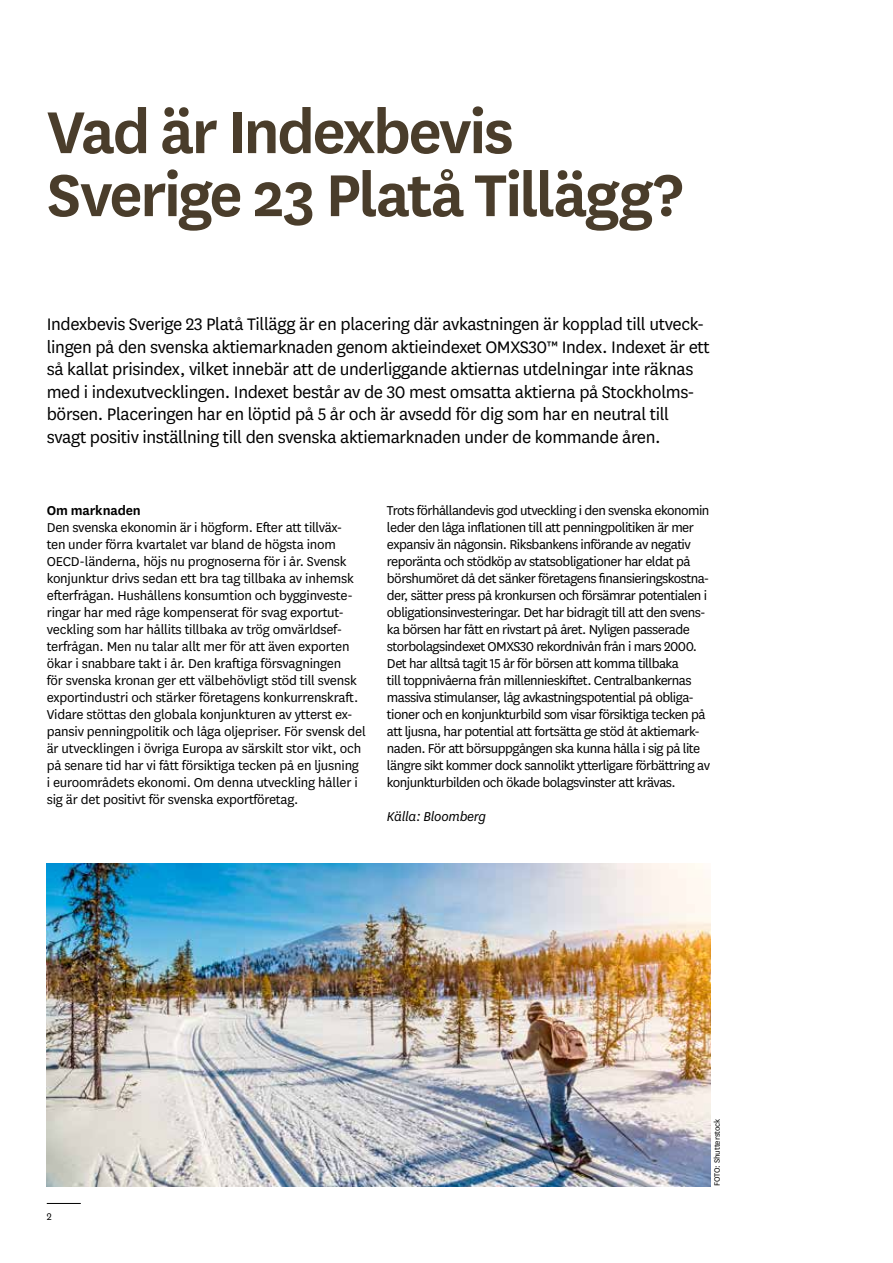
<style>
.page{position:relative;width:893px;height:1263px;background:#fff}
.page>*{position:absolute;margin:0;border:0;box-sizing:border-box;transform-origin:0 0}
.t1{font:600 69px/63px "Skandia Sans";letter-spacing:-.04em;color:#4a3d2b}
.t2{font:19.5px/22.5px "Skandia Sans";letter-spacing:-.02em;color:#000}
.t3{font:15px/17px "Skandia Sans";letter-spacing:-.035em;color:#000}
.t4{font:15px/17px "Skandia Sans";letter-spacing:-.015em;color:#000}
.t5{font:italic 15px "Skandia Sans";letter-spacing:-.015em;color:#000}
.t6{font:600 15px "Skandia Sans";letter-spacing:-.01em;color:#000}
.t7{font:11.25px "Skandia Sans";color:#000}
.t8{font:9px "Skandia Sans";letter-spacing:-.005em;color:#000}
</style>
<div class="page">
<hr style="left:47px;top:1203px;width:34px;height:1px;background:#000">
<img style="left:47px;top:863px;width:663px;height:323px">
<h1 class="t1" style="left:47px;top:96px;width:638px">Vad är Indexbevis<br>Sverige 23 Platå Tillägg?</h1>
<p class="t2" style="left:47px;top:312px;width:664px">Indexbevis Sverige 23 Platå Tillägg är en placering där avkastningen är kopplad till utveck&shy;lingen på den svenska aktiemarknaden genom aktieindexet OMXS30™ Index. Indexet är ett så kallat prisindex, vilket innebär att de underliggande aktiernas utdelningar inte räknas med i indexutvecklingen. Indexet består av de 30 mest omsatta aktierna på Stockholms&shy;börsen. Placeringen har en löptid på 5 år och är avsedd för dig som har en neutral till svagt positiv inställning till den svenska aktiemarknaden under de kommande åren.</p>
<p class="t6" style="left:47px;top:500px;width:95px">Om marknaden</p>
<p class="t4" style="left:47px;top:518px;width:321px">Den svenska ekonomin är i högform. Efter att tillväx-<br>ten under förra kvartalet var bland de högsta inom OECD-länderna, höjs nu prognoserna för i år. Svensk konjunktur drivs sedan ett bra tag tillbaka av inhemsk efterfrågan. Hushållens konsumtion och bygginveste&shy;ringar har med råge kompenserat för svag exportut&shy;veckling som har hållits tillbaka av trög omvärldsef&shy;terfrågan. Men nu talar allt mer för att även exporten ökar i snabbare takt i år. Den kraftiga försvagningen<br>för svenska kronan ger ett välbehövligt stöd till svensk exportindustri och stärker företagens konkurrenskraft.<br>Vidare stöttas den globala konjunkturen av ytterst ex&shy;pansiv penningpolitik och låga oljepriser. För svensk del är utvecklingen i övriga Europa av särskilt stor vikt, och på senare tid har vi fått försiktiga tecken på en ljusning i euroområdets ekonomi. Om denna utveckling håller i sig är det positivt för svenska exportföretag.</p>
<p class="t3" style="left:387px;top:501px;width:325px">Trots förhållandevis god utveckling i den svenska ekonomin leder den låga inflationen till att penningpolitiken är mer expansiv än någonsin. Riksbankens införande av negativ reporänta och stödköp av statsobligationer har eldat på börshumöret då det sänker företagens finansieringskostna&shy;der, sätter press på kronkursen och försämrar potentialen i obligationsinvesteringar. Det har bidragit till att den svens&shy;ka börsen har fått en rivstart på året. Nyligen passerade storbolagsindexet OMXS30 rekordnivån från i mars 2000.<br>Det har alltså tagit 15 år för börsen att komma tillbaka<br>till toppnivåerna från millennieskiftet. Centralbankernas massiva stimulanser, låg avkastningspotential på obliga&shy;tioner och en konjunkturbild som visar försiktiga tecken på att ljusna, har potential att fortsätta ge stöd åt aktiemark&shy;naden. För att börsuppgången ska kunna hålla i sig på lite längre sikt kommer dock sannolikt ytterligare förbättring av konjunkturbilden och ökade bolagsvinster att krävas.</p>
<p class="t5" style="left:387px;top:807px;width:101px">Källa: Bloomberg</p>
<p class="t7" style="left:47px;top:1210px;width:6px">2</p>
<p class="t8" style="left:711px;top:1186px;width:69px;rotate:-90deg">FOTO: Shutterstock</p>
</div>
